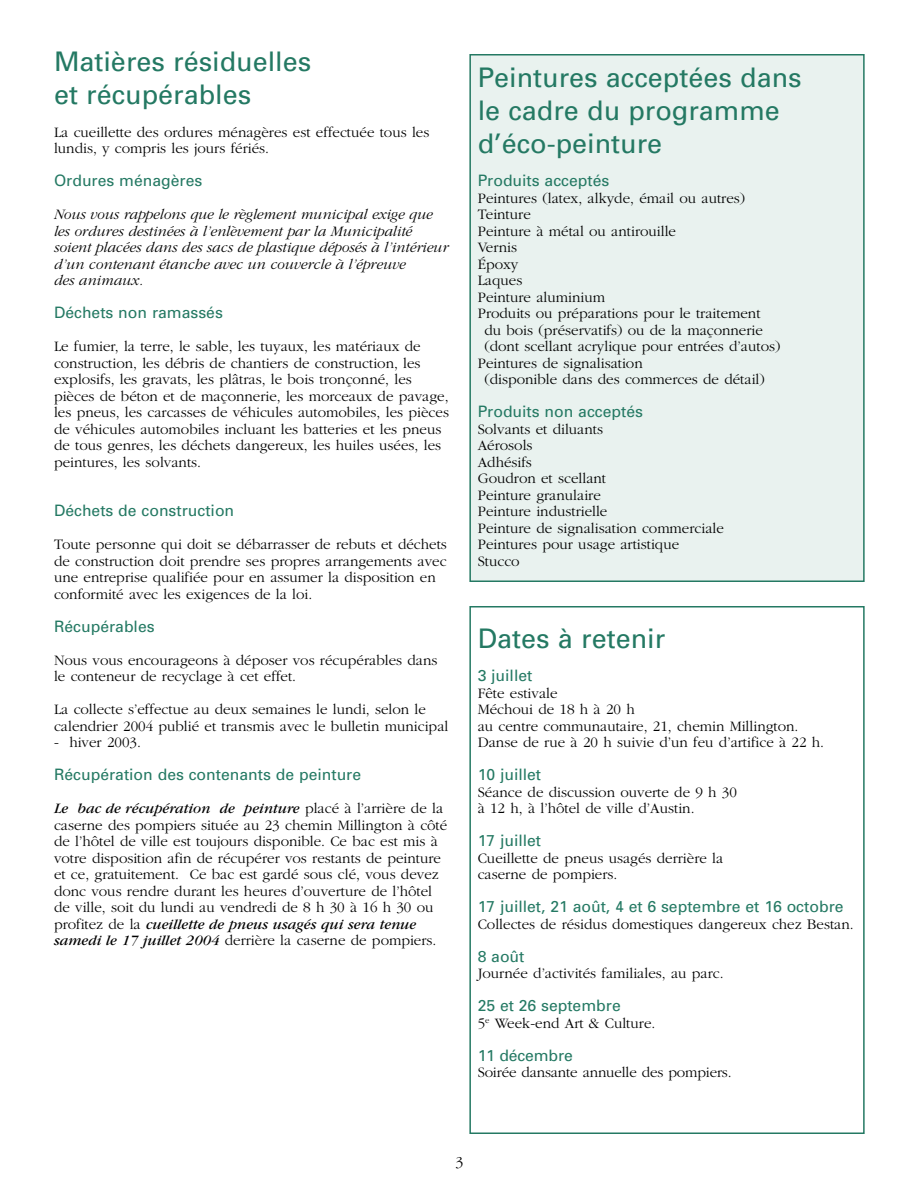
<style>
.page{position:relative;width:918px;height:1188px;background:#fff}
.page>*{position:absolute;margin:0;border:0;box-sizing:border-box;transform-origin:0 0}
.titre{font:27px/33px "Univers";color:#247963}
.Sous_titre{font:15.75px "Univers";color:#247963}
.t1{font:300 15.75px "Garamond";color:#000}
.t2{font:300 15px/16.5px "Garamond";color:#000}
.t3{font:italic 300 15px/16.5px "Garamond";color:#000}
.s1{font-weight:400;font-style:italic}
</style>
<div class="page">
<div style="left:470px;top:55px;width:394px;height:526px;background:#e9f2ef"></div>
<div style="left:469px;top:54px;width:396px;height:528px;border:2px solid #247963"></div>
<div style="left:469px;top:606px;width:396px;height:528px;border:2px solid #247963"></div>
<p class="titre" style="left:54px;top:44px;width:259px">Matières résiduelles et récupérables</p>
<p class="t2" style="left:54px;top:124px;width:377px">La cueillette des ordures ménagères est effectuée tous les lundis, y compris les jours fériés.</p>
<p class="Sous_titre" style="left:54px;top:171px;width:150px">Ordures ménagères</p>
<p class="t3" style="left:54px;top:206px;width:396px">Nous vous rappelons que le règlement municipal exige que les ordures destinées à l’enlèvement par la Municipalité soient placées dans des sacs de plastique déposés à l’intérieur d’un contenant étanche avec un couvercle à l’épreuve<br>des animaux.</p>
<p class="Sous_titre" style="left:54px;top:303px;width:170px">Déchets non ramassés</p>
<p class="t2" style="left:54px;top:338px;width:397px">Le fumier, la terre, le sable, les tuyaux, les matériaux de construction, les débris de chantiers de construction, les explosifs, les gravats, les plâtras, le bois tronçonné, les pièces de béton et de maçonnerie, les morceaux de pavage, les pneus, les carcasses de véhicules automobiles, les pièces de véhicules automobiles incluant les batteries et les pneus de tous genres, les déchets dangereux, les huiles usées, les peintures, les solvants.</p>
<p class="Sous_titre" style="left:54px;top:501px;width:182px">Déchets de construction</p>
<p class="t2" style="left:54px;top:536px;width:394px">Toute personne qui doit se débarrasser de rebuts et déchets de construction doit prendre ses propres arrangements avec une entreprise qualifiée pour en assumer la disposition en conformité avec les exigences de la loi.</p>
<p class="Sous_titre" style="left:54px;top:616px;width:102px">Récupérables</p>
<p class="t2" style="left:54px;top:652px;width:385px">Nous vous encourageons à déposer vos récupérables dans le conteneur de recyclage à cet effet.</p>
<p class="t2" style="left:54px;top:701px;width:396px">La collecte s’effectue au deux semaines le lundi, selon le calendrier 2004 publié et transmis avec le bulletin municipal</p>
<p class="t2" style="left:54px;top:734px;width:88px">- hiver 2003.</p>
<p class="Sous_titre" style="left:54px;top:765px;width:309px">Récupération des contenants de peinture</p>
<p class="t2" style="left:54px;top:800px;width:395px"><span class="s1">Le bac de récupération de peinture</span> placé à l’arrière de la caserne des pompiers située au 23 chemin Millington à côté de l’hôtel de ville est toujours disponible. Ce bac est mis à votre disposition afin de récupérer vos restants de peinture et ce, gratuitement. Ce bac est gardé sous clé, vous devez donc vous rendre durant les heures d’ouverture de l’hôtel de ville, soit du lundi au vendredi de 8 h 30 à 16 h 30 ou profitez de la <span class="s1">cueillette de pneus usagés qui sera tenue samedi le 17 juillet 2004</span> derrière la caserne de pompiers.</p>
<p class="titre" style="left:478px;top:60px;width:326px">Peintures acceptées dans le cadre du programme d’éco-peinture</p>
<p class="Sous_titre" style="left:478px;top:171px;width:133px">Produits acceptés</p>
<p class="t2" style="left:478px;top:190px;width:269px">Peintures (latex, alkyde, émail ou autres)</p>
<p class="t2" style="left:478px;top:206px;width:55px">Teinture</p>
<p class="t2" style="left:478px;top:223px;width:200px">Peinture à métal ou antirouille</p>
<p class="t2" style="left:478px;top:239px;width:41px">Vernis</p>
<p class="t2" style="left:478px;top:256px;width:42px">Époxy</p>
<p class="t2" style="left:478px;top:272px;width:46px">Laques</p>
<p class="t2" style="left:478px;top:289px;width:129px">Peinture aluminium</p>
<p class="t2" style="left:478px;top:305px;width:284px">Produits ou préparations pour le traitement</p>
<p class="t2" style="left:484px;top:322px;width:280px">du bois (préservatifs) ou de la maçonnerie</p>
<p class="t2" style="left:484px;top:338px;width:298px">(dont scellant acrylique pour entrées d’autos)</p>
<p class="t2" style="left:478px;top:355px;width:167px">Peintures de signalisation</p>
<p class="t2" style="left:484px;top:371px;width:282px">(disponible dans des commerces de détail)</p>
<p class="Sous_titre" style="left:478px;top:402px;width:167px">Produits non acceptés</p>
<p class="t2" style="left:478px;top:421px;width:127px">Solvants et diluants</p>
<p class="t2" style="left:478px;top:437px;width:56px">Aérosols</p>
<p class="t2" style="left:478px;top:454px;width:56px">Adhésifs</p>
<p class="t2" style="left:478px;top:470px;width:130px">Goudron et scellant</p>
<p class="t2" style="left:478px;top:487px;width:125px">Peinture granulaire</p>
<p class="t2" style="left:478px;top:503px;width:131px">Peinture industrielle</p>
<p class="t2" style="left:478px;top:520px;width:248px">Peinture de signalisation commerciale</p>
<p class="t2" style="left:478px;top:536px;width:203px">Peintures pour usage artistique</p>
<p class="t2" style="left:478px;top:553px;width:43px">Stucco</p>
<p class="titre" style="left:478px;top:621px;width:189px">Dates à retenir</p>
<p class="Sous_titre" style="left:478px;top:666px;width:56px">3 juillet</p>
<p class="t2" style="left:478px;top:685px;width:81px">Fête estivale</p>
<p class="t2" style="left:478px;top:701px;width:322px">Méchoui de 18 h à 20 h<br>au centre communautaire, 21, chemin Millington.</p>
<p class="t2" style="left:478px;top:734px;width:348px">Danse de rue à 20 h suivie d’un feu d’artifice à 22 h.</p>
<p class="Sous_titre" style="left:478px;top:765px;width:65px">10 juillet</p>
<p class="t2" style="left:478px;top:784px;width:261px">Séance de discussion ouverte de 9 h 30 à 12 h, à l’hôtel de ville d’Austin.</p>
<p class="Sous_titre" style="left:478px;top:831px;width:65px">17 juillet</p>
<p class="t2" style="left:478px;top:850px;width:247px">Cueillette de pneus usagés derrière la caserne de pompiers.</p>
<p class="Sous_titre" style="left:478px;top:897px;width:367px">17 juillet, 21 août, 4 et 6 septembre et 16 octobre</p>
<p class="t2" style="left:478px;top:916px;width:378px">Collectes de résidus domestiques dangereux chez Bestan.</p>
<p class="Sous_titre" style="left:478px;top:946px;width:48px">8 août</p>
<p class="t2" style="left:478px;top:965px;width:248px">Journée d’activités familiales, au parc.</p>
<p class="Sous_titre" style="left:478px;top:996px;width:145px">25 et 26 septembre</p>
<p class="t2" style="left:478px;top:1015px;width:179px">5<sup>e</sup> Week-end Art &amp; Culture.</p>
<p class="Sous_titre" style="left:478px;top:1045px;width:97px">11 décembre</p>
<p class="t2" style="left:478px;top:1064px;width:256px">Soirée dansante annuelle des pompiers.</p>
<p class="t1" style="left:455px;top:1154px;width:9px">3</p>
</div>
